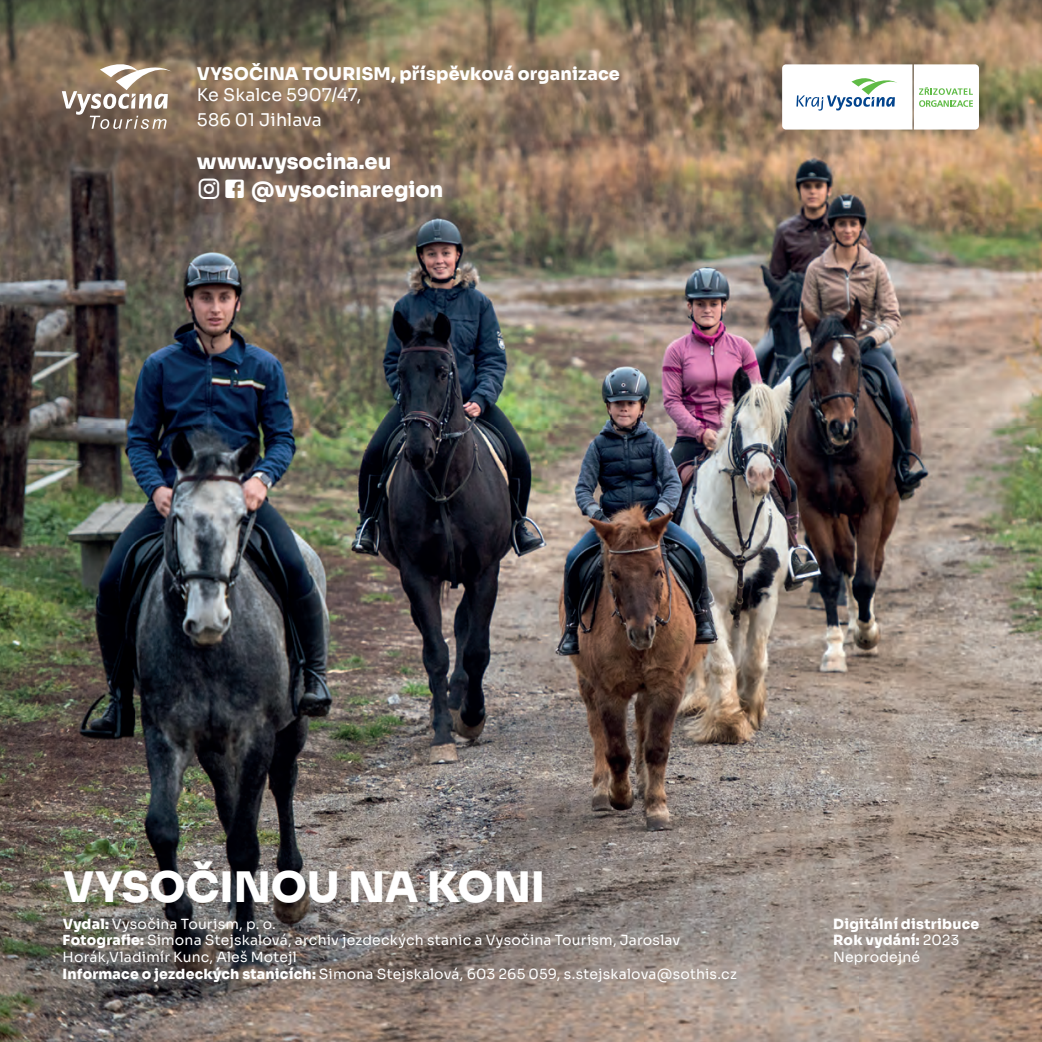
<style>
.page{position:relative;width:1042px;height:1042px;background:#fff}
.page>*{position:absolute;margin:0;border:0;box-sizing:border-box;transform-origin:0 0}
.t1{font:800 42px "Sora";color:#fff}
.t2{font:800 21px "Sora";color:#fff}
.t3{font:800 17.5px "Sora";letter-spacing:.01em;color:#fff}
.t4{font:17.5px/25.2px "Sora";letter-spacing:.005em;color:#fff}
.t5{font:14px/16.8px "Vysocina Sora";letter-spacing:.01em;color:#fff}
.t6{font:700 14px/16.8px "Vysocina Sora";letter-spacing:.015em;color:#fff}
.s1{font-weight:700}
.s2{font-weight:400}
</style>
<div class="page">
<img style="left:0;top:0;width:1042px;height:1042px">
<svg style="left:62px;top:64px;width:110px;height:65px"></svg>
<svg style="left:782px;top:64px;width:197px;height:66px"></svg>
<svg style="left:221px;top:180px;width:25px;height:19px"></svg>
<p class="t3" style="left:197px;top:63px;width:424px">VYSOČINA TOURISM, příspěvková organizace</p>
<p class="t4" style="left:197px;top:82px;width:166px">Ke Skalce 5907/47,<br>586 01 Jihlava</p>
<h2 class="t2" style="left:197px;top:149px;width:196px">www.vysocina.eu</h2>
<h2 class="t2" style="left:197px;top:176px;width:248px">☑ @vysocinaregion</h2>
<h1 class="t1" style="left:63px;top:861px;width:484px">VYSOČINOU NA KONI</h1>
<p class="t5" style="left:63px;top:915px;width:676px"><span class="s1">Vydal:</span> Vysočina Tourism, p. o.<br><span class="s1">Fotografie:</span> Simona Stejskalová, archiv jezdeckých stanic a Vysočina Tourism, Jaroslav Horák,Vladimír Kunc, Aleš Motejl<br><span class="s1">Informace o jezdeckých stanicích:</span> Simona Stejskalová, 603 265 059, s.stejskalova@sothis.cz</p>
<p class="t6" style="left:833px;top:915px;width:148px">Digitální distribuce<br>Rok vydání: <span class="s2">2023<br>Neprodejné</span></p>
</div>
